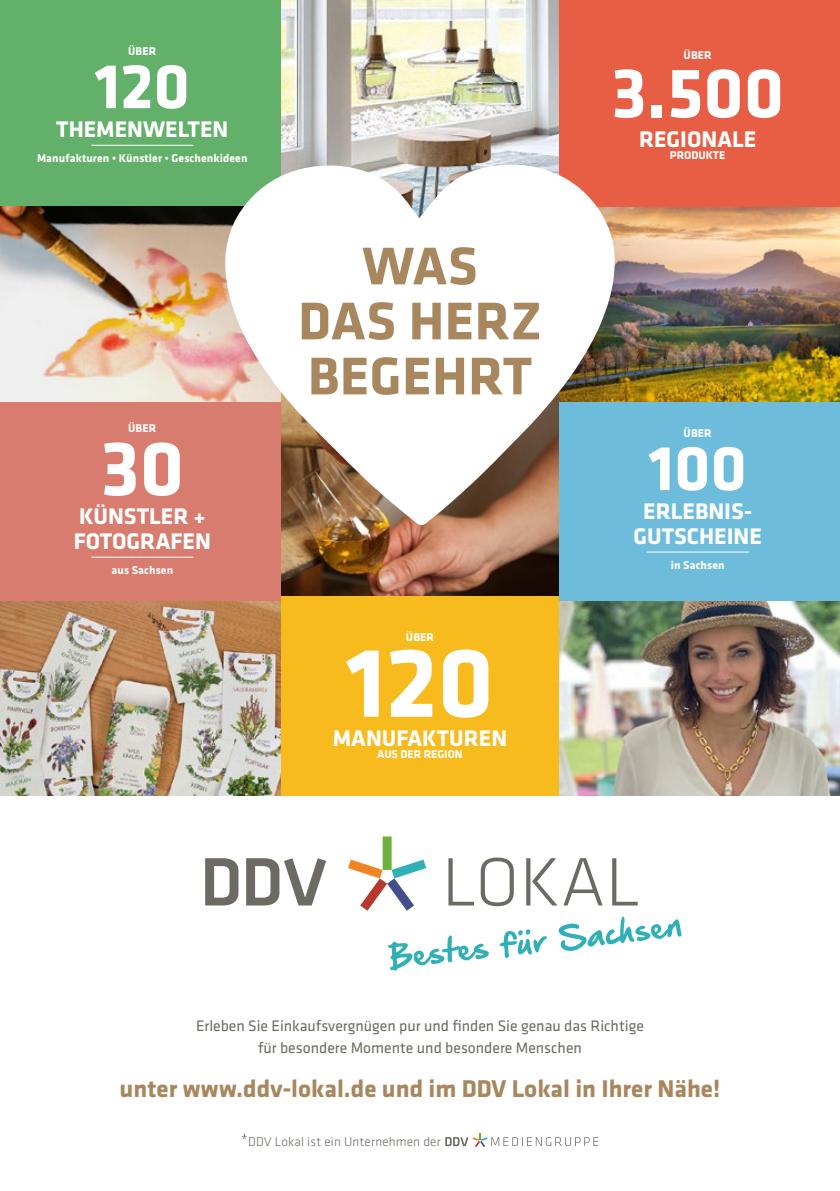
<style>
.page{position:relative;width:840px;height:1191px;background:#fff}
.page>*{position:absolute;margin:0;border:0;box-sizing:border-box;transform-origin:0 0}
.t1{font:700 102.4px "Klavika Basic";color:#fff}
.t2{font:700 80.4px "Klavika Basic";color:#fff}
.t3{font:700 73.2px "Klavika Basic";color:#fff}
.t4{font:700 65.8px "Klavika Basic";color:#fff}
.t5{font:700 55px/55px "Klavika Basic";letter-spacing:.01em;color:#a8875f;text-align:center}
.t6{font:700 25.2px "Klavika Basic";color:#a8875f}
.t7{font:700 23.4px/24.8px "Klavika Basic";color:#fff}
.t8{font:15.8px/22.6px "Klavika Basic";color:#6d6a63;text-align:center}
.t9{font:300 13.2px "Klavika";letter-spacing:.01em;color:#6d6a63}
.t10{font:700 11.8px "Klavika Basic";letter-spacing:.01em;color:#fff}
</style>
<div class="page">
<div style="left:0;top:0;width:281px;height:207px;background:#62b069"></div>
<img style="left:0;top:207px;width:222px;height:195px">
<img style="left:0;top:600px;width:281px;height:195px">
<hr style="left:91px;top:145px;width:102px;height:1px;background:#fff">
<div style="left:0;top:402px;width:281px;height:198px;background:#d77c6e"></div>
<hr style="left:91px;top:557px;width:102px;height:1px;background:#fff">
<img style="left:615px;top:207px;width:224px;height:195px">
<img style="left:558px;top:600px;width:281px;height:195px">
<div style="left:558px;top:0;width:281px;height:207px;background:#e85e45"></div>
<div style="left:558px;top:402px;width:281px;height:198px;background:#6ebcdc"></div>
<hr style="left:646px;top:551px;width:102px;height:1px;background:#fff">
<img style="left:281px;top:0;width:277px;height:163px">
<div style="left:281px;top:596px;width:277px;height:199px;background:#f7bb1e"></div>
<img style="left:281px;top:526px;width:277px;height:70px">
<svg style="left:222px;top:163px;width:393px;height:363px"></svg>
<svg style="left:448px;top:858px;width:25px;height:47px"></svg>
<svg style="left:480px;top:857px;width:33px;height:49px"></svg>
<svg style="left:526px;top:858px;width:31px;height:47px"></svg>
<svg style="left:563px;top:858px;width:39px;height:47px"></svg>
<svg style="left:612px;top:858px;width:25px;height:47px"></svg>
<svg style="left:205px;top:858px;width:33px;height:47px"></svg>
<svg style="left:246px;top:858px;width:80px;height:47px"></svg>
<div style="left:382px;top:836px;width:9px;height:34px;background:#6cb13a"></div>
<svg style="left:348px;top:859px;width:78px;height:51px"></svg>
<svg style="left:388px;top:935px;width:100px;height:35px"></svg>
<svg style="left:499px;top:929px;width:47px;height:29px"></svg>
<svg style="left:558px;top:916px;width:123px;height:35px"></svg>
<svg style="left:445px;top:1133px;width:153px;height:14px"></svg>
<svg style="left:241px;top:1134px;width:5px;height:5px"></svg>
<p class="t10" style="left:128px;top:43px;width:30px">ÜBER</p>
<h3 class="t4" style="left:95px;top:39px;width:97px">120</h3>
<h3 class="t7" style="left:56px;top:116px;width:173px">THEMENWELTEN</h3>
<p class="t10" style="left:37px;top:150px;width:212px">Manufakturen • Künstler • Geschenkideen</p>
<p class="t10" style="left:128px;top:420px;width:30px">ÜBER</p>
<h2 class="t2" style="left:100px;top:410px;width:85px">30</h2>
<h3 class="t7" style="left:74px;top:503px;width:138px">KÜNSTLER +<br>FOTOGRAFEN</h3>
<p class="t10" style="left:111px;top:562px;width:63px">aus Sachsen</p>
<h3 class="t5" style="left:298px;top:236px;width:245px">WAS<br>DAS HERZ<br>BEGEHRT</h3>
<p class="t10" style="left:405px;top:628px;width:30px">ÜBER</p>
<h1 class="t1" style="left:346px;top:608px;width:149px">120</h1>
<h3 class="t7" style="left:332px;top:725px;width:176px">MANUFAKTUREN</h3>
<p class="t10" style="left:377px;top:746px;width:87px">AUS DER REGION</p>
<p class="t10" style="left:683px;top:46px;width:30px">ÜBER</p>
<h3 class="t3" style="left:611px;top:40px;width:174px">3.500</h3>
<h3 class="t7" style="left:638px;top:125px;width:118px">REGIONALE</h3>
<p class="t10" style="left:669px;top:147px;width:57px">PRODUKTE</p>
<p class="t10" style="left:683px;top:425px;width:30px">ÜBER</p>
<h3 class="t4" style="left:648px;top:420px;width:100px">100</h3>
<h3 class="t7" style="left:633px;top:498px;width:130px;text-align:center">ERLEBNIS-<br>GUTSCHEINE</h3>
<p class="t10" style="left:670px;top:556px;width:55px">in Sachsen</p>
<p class="t8" style="left:196px;top:1013px;width:449px">Erleben Sie Einkaufsvergnügen pur und finden Sie genau das Richtige für besondere Momente und besondere Menschen</p>
<h3 class="t6" style="left:120px;top:1070px;width:602px">unter www.ddv-lokal.de und im DDV Lokal in Ihrer Nähe!</h3>
<p class="t9" style="left:248px;top:1133px;width:194px">DDV Lokal ist ein Unternehmen der</p>
</div>
